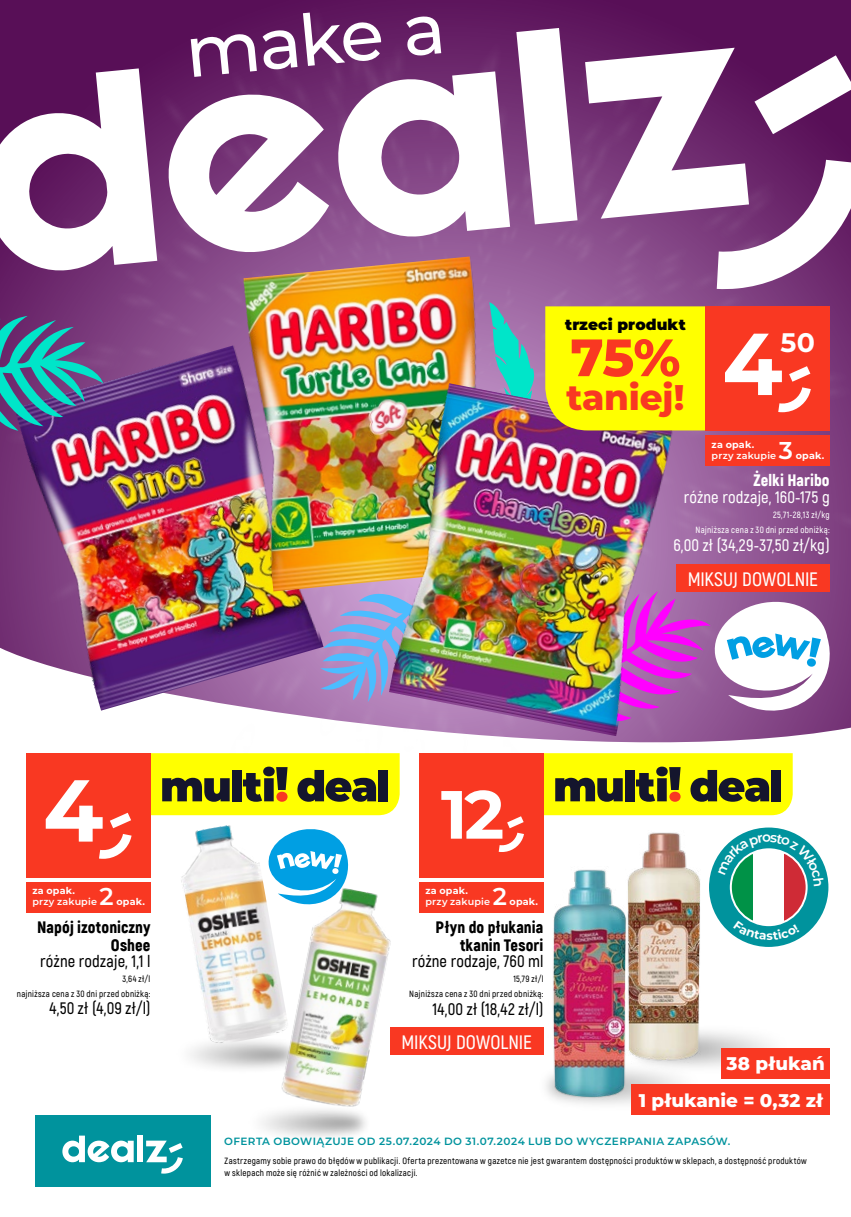
<style>
.page{position:relative;width:851px;height:1217px;background:#fff}
.page>*{position:absolute;margin:0;border:0;box-sizing:border-box;transform-origin:0 0}
.t1{font:700 87.6px "Montserrat";color:#fff}
.t2{font:500 71.4px "Montserrat";color:#fff}
.t3{font:700 67.95px "Montserrat";color:#fff}
.t4{font:800 52.35px "Montserrat";color:#f93822}
.t5{font:800 35.55px "Montserrat";letter-spacing:-.01em;color:#f93822}
.t6{font:700 26.85px "Montserrat";color:#fff}
.t7{font:600 24.3px "Montserrat";color:#fff}
.t8{font:600 19.35px "Akrobat";letter-spacing:-.005em;color:#fff}
.t9{font:800 18.3px/36.8px "Montserrat";color:#fff;text-align:right}
.t10{font:600 16.5px "Akrobat";letter-spacing:.015em;color:#000}
.t11{font:900 16.5px/18px "Akrobat";letter-spacing:.005em;color:#000;text-align:right}
.t12{font:600 16.5px "Akrobat";letter-spacing:.015em;color:#fff}
.t13{font:900 16.5px "Akrobat";letter-spacing:.005em;color:#fff}
.t14{font:900 15.3px "Montserrat";letter-spacing:.01em;color:#000}
.t15{font:600 10.5px "Montserrat";letter-spacing:.045em;color:#00939d}
.t16{font:700 9.6px "Montserrat";letter-spacing:.015em;color:#fff}
.t17{font:600 9.6px "Montserrat";letter-spacing:.015em;color:#fff}
.t18{font:600 9px/15px "Akrobat";letter-spacing:.03em;color:#000;text-align:right}
.t19{font:600 9px/15px "Akrobat";letter-spacing:.035em;color:#fff;text-align:right}
</style>
<div class="page">
<img style="left:0;top:0;width:850px;height:796px">
<div style="left:419px;top:881px;width:124px;height:31px;background:#f93822"></div>
<svg style="left:323px;top:591px;width:66px;height:111px;background:#919fd9"></svg>
<svg style="left:503px;top:302px;width:35px;height:81px;background:#5fa3b8"></svg>
<svg style="left:0;top:68px;width:157px;height:203px"></svg>
<svg style="left:168px;top:94px;width:161px;height:159px"></svg>
<svg style="left:337px;top:71px;width:173px;height:166px"></svg>
<svg style="left:516px;top:28px;width:61px;height:196px"></svg>
<svg style="left:585px;top:48px;width:265px;height:241px"></svg>
<img style="left:14px;top:344px;width:309px;height:366px">
<img style="left:243px;top:256px;width:260px;height:335px">
<img style="left:389px;top:383px;width:287px;height:353px">
<img style="left:547px;top:869px;width:81px;height:230px">
<img style="left:625px;top:832px;width:75px;height:230px">
<img style="left:279px;top:889px;width:120px;height:221px">
<img style="left:181px;top:825px;width:108px;height:220px">
<svg style="left:0;top:316px;width:103px;height:114px;background:#466f95"></svg>
<div style="left:721px;top:1047px;width:108px;height:31px;background:#f93822"></div>
<div style="left:631px;top:1084px;width:198px;height:30px;background:#f93822"></div>
<div style="left:545px;top:306px;width:160px;height:124px;background:#ff0"></div>
<svg style="left:543px;top:753px;width:249px;height:62px;background:#bdbb0f"></svg>
<div style="left:669px;top:791px;width:11px;height:10px;background:#f93822;border-radius:50%"></div>
<div style="left:708px;top:826px;width:121px;height:121px;background:#00939d;border-radius:50%"></div>
<div style="left:707px;top:825px;width:123px;height:123px;border:2px solid #fff;border-radius:50%"></div>
<svg style="left:732px;top:885px;width:21px;height:35px"></svg>
<div style="left:753px;top:849px;width:31px;height:75px;background:#fff"></div>
<svg style="left:784px;top:885px;width:22px;height:35px"></svg>
<div style="left:676px;top:564px;width:153px;height:27px;background:#f93822"></div>
<div style="left:390px;top:1027px;width:153px;height:27px;background:#f93822"></div>
<svg style="left:266px;top:826px;width:84px;height:79px"></svg>
<img style="left:524px;top:591px;width:308px;height:142px">
<svg style="left:150px;top:753px;width:249px;height:62px;background:#bdbb0f"></svg>
<div style="left:276px;top:791px;width:11px;height:10px;background:#f93822;border-radius:50%"></div>
<div style="left:705px;top:435px;width:124px;height:31px;background:#f93822"></div>
<div style="left:705px;top:306px;width:124px;height:124px;background:#f93822"></div>
<div style="left:419px;top:753px;width:124px;height:124px;background:#f93822"></div>
<div style="left:26px;top:881px;width:124px;height:31px;background:#f93822"></div>
<div style="left:26px;top:753px;width:124px;height:124px;background:#f93822"></div>
<div style="left:35px;top:1114px;width:175px;height:72px;background:#00939d"></div>
<svg style="left:62px;top:1135px;width:72px;height:26px"></svg>
<div style="left:137px;top:1135px;width:6px;height:26px;background:#fff"></div>
<svg style="left:146px;top:1140px;width:37px;height:33px"></svg>
<svg style="left:718px;top:833px;width:106px;height:52px"></svg>
<svg style="left:733px;top:920px;width:66px;height:19px"></svg>
<h2 class="t2" style="left:181px;top:2px;width:262px;rotate:-5deg">make a</h2>
<h3 class="t14" style="left:565px;top:313px;width:122px">trzeci produkt</h3>
<h3 class="t4" style="left:570px;top:319px;width:111px">75%</h3>
<h3 class="t5" style="left:566px;top:371px;width:119px">taniej!</h3>
<h1 class="t1" style="left:722px;top:300px;width:62px">4</h1>
<h3 class="t6" style="left:780px;top:323px;width:36px">50</h3>
<p class="t16" style="left:711px;top:437px;width:44px">za opak.</p>
<p class="t17" style="left:711px;top:448px;width:66px">przy zakupie</p>
<h3 class="t7" style="left:778px;top:433px;width:16px">3</h3>
<p class="t16" style="left:795px;top:448px;width:30px">opak.</p>
<h3 class="t13" style="left:753px;top:469px;width:78px">Żelki Haribo</h3>
<h3 class="t12" style="left:683px;top:486px;width:147px">różne rodzaje, 160-175 g</h3>
<p class="t19" style="left:695px;top:507px;width:136px">25,71-28,13 zł/kg<br>Najniższa cena z 30 dni przed obniżką:</p>
<h3 class="t12" style="left:673px;top:534px;width:158px">6,00 zł (34,29-37,50 zł/kg)</h3>
<h3 class="t8" style="left:687px;top:567px;width:132px">MIKSUJ DOWOLNIE</h3>
<h1 class="t1" style="left:43px;top:747px;width:62px">4</h1>
<p class="t16" style="left:32px;top:883px;width:44px">za opak.</p>
<p class="t17" style="left:32px;top:894px;width:66px">przy zakupie</p>
<h3 class="t7" style="left:100px;top:879px;width:16px">2</h3>
<p class="t16" style="left:116px;top:894px;width:30px">opak.</p>
<h3 class="t11" style="left:37px;top:917px;width:115px">Napój izotoniczny<br>Oshee</h3>
<h3 class="t10" style="left:40px;top:951px;width:112px">różne rodzaje, 1,1 l</h3>
<p class="t18" style="left:17px;top:971px;width:135px">3,64 zł/l<br>najniższa cena z 30 dni przed obniżką:</p>
<h3 class="t10" style="left:49px;top:997px;width:102px">4,50 zł (4,09 zł/l)</h3>
<h3 class="t3" style="left:441px;top:765px;width:65px">12</h3>
<p class="t16" style="left:425px;top:883px;width:44px">za opak.</p>
<p class="t17" style="left:425px;top:894px;width:66px">przy zakupie</p>
<h3 class="t7" style="left:492px;top:879px;width:16px">2</h3>
<p class="t16" style="left:509px;top:894px;width:30px">opak.</p>
<h3 class="t11" style="left:435px;top:917px;width:109px">Płyn do płukania tkanin Tesori</h3>
<h3 class="t10" style="left:412px;top:951px;width:133px">różne rodzaje, 760 ml</h3>
<p class="t18" style="left:409px;top:971px;width:136px">15,79 zł/l<br>Najniższa cena z 30 dni przed obniżką:</p>
<h3 class="t10" style="left:432px;top:999px;width:112px">14,00 zł (18,42 zł/l)</h3>
<h3 class="t8" style="left:401px;top:1029px;width:132px">MIKSUJ DOWOLNIE</h3>
<h3 class="t9" style="left:638px;top:1043px;width:187px">38 płukań<br>1 płukanie = 0,32 zł</h3>
<p class="t15" style="left:224px;top:1133px;width:508px">OFERTA OBOWIĄZUJE OD 25.07.2024 DO 31.07.2024 LUB DO WYCZERPANIA ZAPASÓW.</p>
<p class="t18" style="left:225px;top:1154px;width:583px;line-height:12px;text-align:left">Zastrzegamy sobie prawo do błędów w publikacji. Oferta prezentowana w gazetce nie jest gwarantem dostępności produktów w sklepach, a dostępność produktów w sklepach może się różnić w zależności od lokalizacji.</p>
</div>
